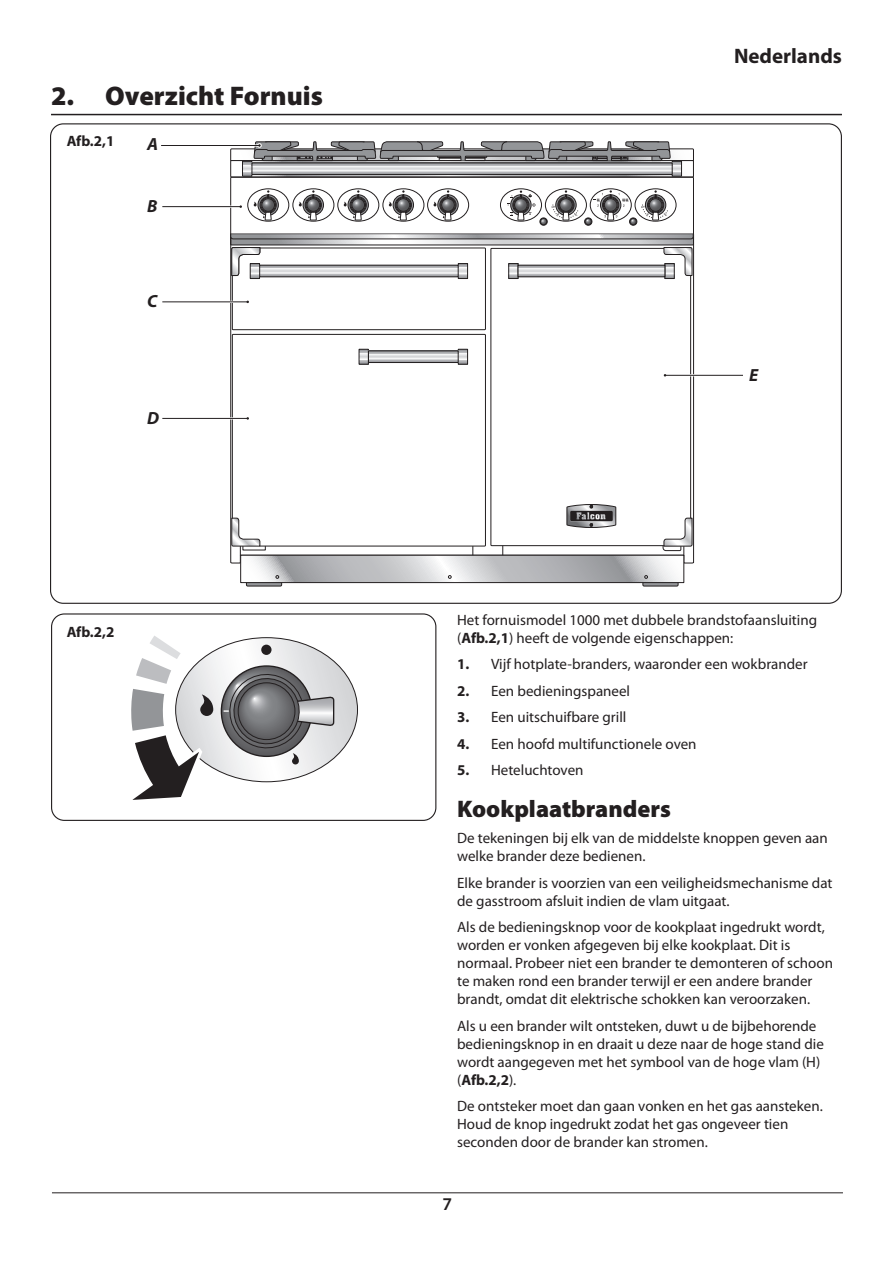
<style>
.page{position:relative;width:893px;height:1263px;background:#fff}
.page>*{position:absolute;margin:0;border:0;box-sizing:border-box;transform-origin:0 0}
.Heading_1{font:900 27px "Myriad Pro";color:#231f20}
.Heading_2{font:900 24px "Myriad Pro";color:#231f20}
.t1{font:700 21px "Myriad Pro";color:#231f20}
.t2{font:600 18px "Myriad Pro";color:#231f20}
.t3{font:italic 700 17.7px "Myriad Pro";color:#231f20}
.Body{font:15px/18px "Myriad Pro";color:#231f20}
.t4{font:700 15px "Myriad Pro";letter-spacing:-.005em;color:#231f20}
.s1{font-weight:700}
</style>
<div class="page">
<hr style="left:52px;top:1192px;width:791px;height:1px;background:#231f20">
<svg style="left:131px;top:636px;width:226px;height:164px"></svg>
<div style="left:51px;top:613px;width:385px;height:208px;border:1px solid #231f20;border-radius:13px"></div>
<div style="left:246px;top:580px;width:36px;height:6px;background:#88898c"></div>
<div style="left:246px;top:580px;width:36px;height:6px;border:1px solid #231f20"></div>
<div style="left:643px;top:580px;width:35px;height:6px;background:#88898c"></div>
<div style="left:642px;top:580px;width:37px;height:6px;border:1px solid #231f20"></div>
<svg style="left:230px;top:234px;width:465px;height:330px"></svg>
<svg style="left:361px;top:351px;width:6px;height:12px"></svg>
<div style="left:359px;top:349px;width:10px;height:16px;border:1px solid #231f20"></div>
<svg style="left:460px;top:351px;width:6px;height:12px"></svg>
<div style="left:458px;top:349px;width:10px;height:16px;border:1px solid #231f20"></div>
<svg style="left:370px;top:352px;width:87px;height:9px"></svg>
<div style="left:368px;top:350px;width:91px;height:13px;border:1px solid #231f20"></div>
<svg style="left:231px;top:504px;width:462px;height:79px"></svg>
<hr style="left:161px;top:417px;width:85px;height:2px;background:#fff">
<hr style="left:162px;top:418px;width:86px;height:1px;background:#231f20">
<hr style="left:162px;top:206px;width:79px;height:1px;background:#231f20">
<hr style="left:666px;top:374px;width:78px;height:2px;background:#fff">
<hr style="left:665px;top:375px;width:78px;height:1px;background:#231f20">
<hr style="left:161px;top:145px;width:98px;height:1px;background:#231f20">
<hr style="left:162px;top:302px;width:86px;height:1px;background:#231f20">
<svg style="left:230px;top:141px;width:464px;height:190px"></svg>
<hr style="left:51px;top:114px;width:791px;height:1px;background:#231f20">
<p class="Heading_1" style="left:51px;top:81px;width:273px">2. Overzicht Fornuis</p>
<p class="t4" style="left:67px;top:131px;width:49px">Afb.2,1</p>
<p class="t3" style="left:147px;top:133px;width:12px">A</p>
<p class="t3" style="left:147px;top:194px;width:12px">B</p>
<p class="t3" style="left:147px;top:290px;width:12px">C</p>
<p class="t3" style="left:147px;top:406px;width:14px">D</p>
<p class="t4" style="left:67px;top:622px;width:49px">Afb.2,2</p>
<h3 class="t1" style="left:734px;top:42px;width:109px">Nederlands</h3>
<p class="t3" style="left:749px;top:363px;width:11px">E</p>
<p class="Body" style="left:457px;top:610px;width:362px">Het fornuismodel 1000 met dubbele brandstofaansluiting (<span class="s1">Afb.2,1</span>) heeft de volgende eigenschappen:</p>
<p class="Body" style="left:457px;top:655px;width:352px"><span class="s1">1.</span> Vijf hotplate-branders, waaronder een wokbrander</p>
<p class="Body" style="left:457px;top:681px;width:175px"><span class="s1">2.</span> Een bedieningspaneel</p>
<p class="Body" style="left:457px;top:708px;width:171px"><span class="s1">3.</span> Een uitschuifbare grill</p>
<p class="Body" style="left:457px;top:734px;width:241px"><span class="s1">4.</span> Een hoofd multifunctionele oven</p>
<p class="Body" style="left:457px;top:761px;width:128px"><span class="s1">5.</span> Heteluchtoven</p>
<p class="Heading_2" style="left:457px;top:795px;width:215px">Kookplaatbranders</p>
<p class="Body" style="left:457px;top:829px;width:372px">De tekeningen bij elk van de middelste knoppen geven aan welke brander deze bedienen.</p>
<p class="Body" style="left:457px;top:873px;width:377px">Elke brander is voorzien van een veiligheidsmechanisme dat de gasstroom afsluit indien de vlam uitgaat.</p>
<p class="Body" style="left:457px;top:918px;width:377px">Als de bedieningsknop voor de kookplaat ingedrukt wordt, worden er vonken afgegeven bij elke kookplaat. Dit is normaal. Probeer niet een brander te demonteren of schoon te maken rond een brander terwijl er een andere brander brandt, omdat dit elektrische schokken kan veroorzaken.</p>
<p class="Body" style="left:457px;top:1016px;width:368px">Als u een brander wilt ontsteken, duwt u de bijbehorende bedieningsknop in en draait u deze naar de hoge stand die wordt aangegeven met het symbool van de hoge vlam (H) (<span class="s1">Afb.2,2</span>).</p>
<p class="Body" style="left:457px;top:1097px;width:367px">De ontsteker moet dan gaan vonken en het gas aansteken.<br>Houd de knop ingedrukt zodat het gas ongeveer tien seconden door de brander kan stromen.</p>
<p class="t2" style="left:443px;top:1193px;width:11px">7</p>
</div>
